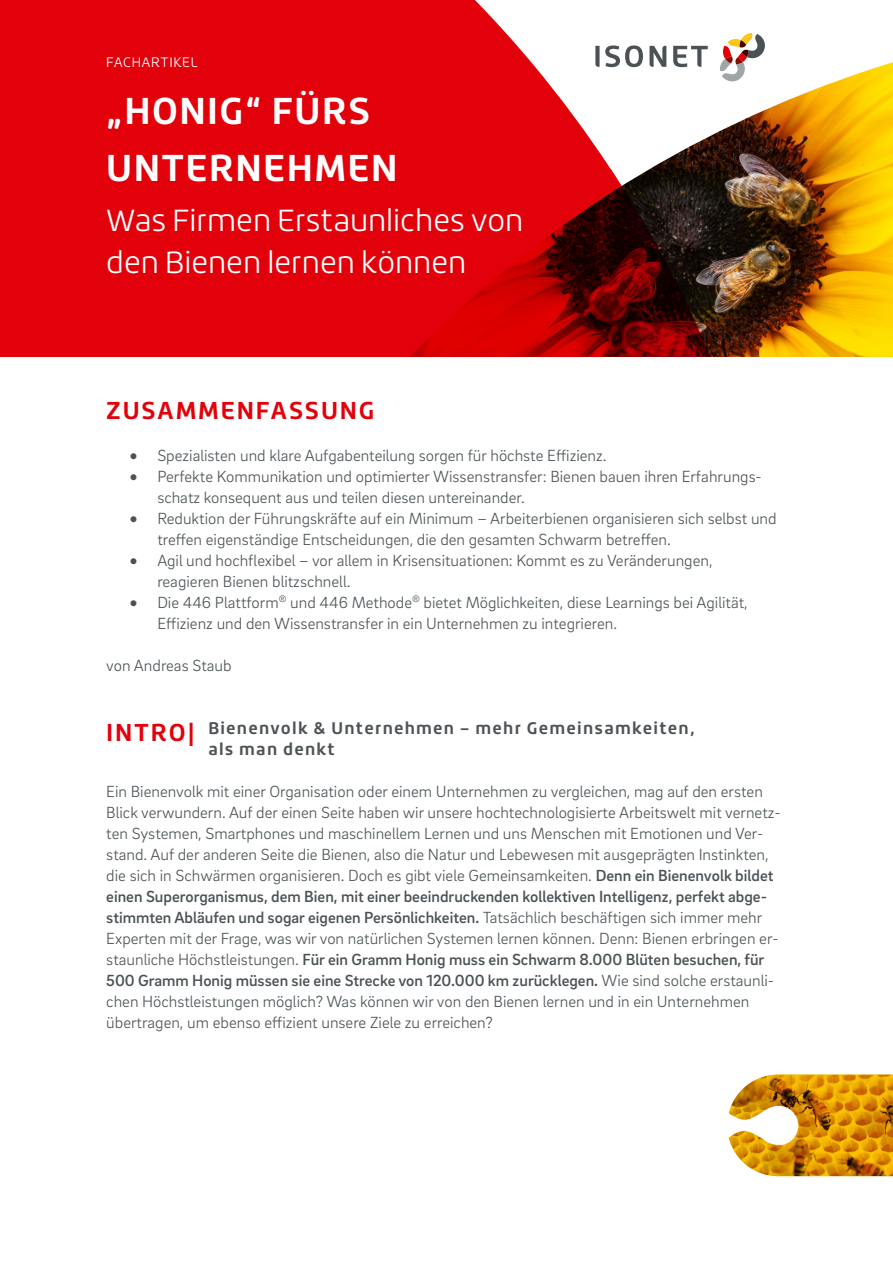
<style>
.page{position:relative;width:893px;height:1263px;background:#fff}
.page>*{position:absolute;margin:0;border:0;box-sizing:border-box;transform-origin:0 0}
.t1{font:700 36.75px/57px "Roihu";letter-spacing:.04em;color:#fff}
.t2{font:300 30px/42px "Roihu";color:#fff}
.t3{font:700 24px "Roihu";letter-spacing:.075em;color:#e3000a}
.t4{font:300 16.5px/21px "Brix Sans";color:#4b5255}
.t5{font:700 16.5px/21px "Roihu";letter-spacing:.075em;color:#4d5255}
.t6{font:300 13.5px "Roihu";letter-spacing:.04em;color:#fff}
.s1{font-weight:500}
</style>
<div class="page">
<img style="left:798px;top:62px;width:95px;height:295px">
<svg style="left:0;top:0;width:798px;height:357px;background:#cb2428"></svg>
<svg style="left:728px;top:1074px;width:165px;height:103px"></svg>
<p class="t6" style="left:106px;top:56px;width:93px">FACHARTIKEL</p>
<h1 class="t1" style="left:106px;top:85px;width:293px">„HONIG“ FÜRS<br>UNTERNEHMEN</h1>
<h2 class="t2" style="left:106px;top:202px;width:419px">Was Firmen Erstaunliches von den Bienen lernen können</h2>
<h3 class="t3" style="left:106px;top:400px;width:270px">ZUSAMMENFASSUNG</h3>
<p class="t4" style="left:157px;top:447px;width:621px">Spezialisten und klare Aufgabenteilung sorgen für höchste Effizienz.<br>Perfekte Kommunikation und optimierter Wissenstransfer: Bienen bauen ihren Erfahrungs&shy;schatz konsequent aus und teilen diesen untereinander.<br>Reduktion der Führungskräfte auf ein Minimum – Arbeiterbienen organisieren sich selbst und treffen eigenständige Entscheidungen, die den gesamten Schwarm betreffen.<br>Agil und hochflexibel – vor allem in Krisensituationen: Kommt es zu Veränderungen, reagieren Bienen blitzschnell.<br>Die 446 Plattform<sup>®</sup> und 446 Methode<sup>®</sup> bietet Möglichkeiten, diese Learnings bei Agilität, Effizienz und den Wissenstransfer in ein Unternehmen zu integrieren.</p>
<p class="t4" style="left:106px;top:657px;width:127px">von Andreas Staub</p>
<p class="t5" style="left:208px;top:719px;width:488px">Bienenvolk &amp; Unternehmen – mehr Gemeinsamkeiten, als man denkt</p>
<p class="t4" style="left:106px;top:783px;width:676px">Ein Bienenvolk mit einer Organisation oder einem Unternehmen zu vergleichen, mag auf den ersten Blick verwundern. Auf der einen Seite haben wir unsere hochtechnologisierte Arbeitswelt mit vernetz&shy;ten Systemen, Smartphones und maschinellem Lernen und uns Menschen mit Emotionen und Ver&shy;stand. Auf der anderen Seite die Bienen, also die Natur und Lebewesen mit ausgeprägten Instinkten, die sich in Schwärmen organisieren. Doch es gibt viele Gemeinsamkeiten. <span class="s1">Denn ein Bienenvolk bildet einen Superorganismus, dem Bien, mit einer beeindruckenden kollektiven Intelligenz, perfekt abge&shy;stimmten Abläufen und sogar eigenen Persönlichkeiten.</span> Tatsächlich beschäftigen sich immer mehr Experten mit der Frage, was wir von natürlichen Systemen lernen können. Denn: Bienen erbringen er&shy;staunliche Höchstleistungen. <span class="s1">Für ein Gramm Honig muss ein Schwarm 8.000 Blüten besuchen, für 500 Gramm Honig müssen sie eine Strecke von 120.000 km zurücklegen.</span> Wie sind solche erstaunli&shy;chen Höchstleistungen möglich? Was können wir von den Bienen lernen und in ein Unternehmen übertragen, um ebenso effizient unsere Ziele zu erreichen?</p>
<h3 class="t3" style="left:106px;top:723px;width:90px">INTRO|</h3>
</div>
